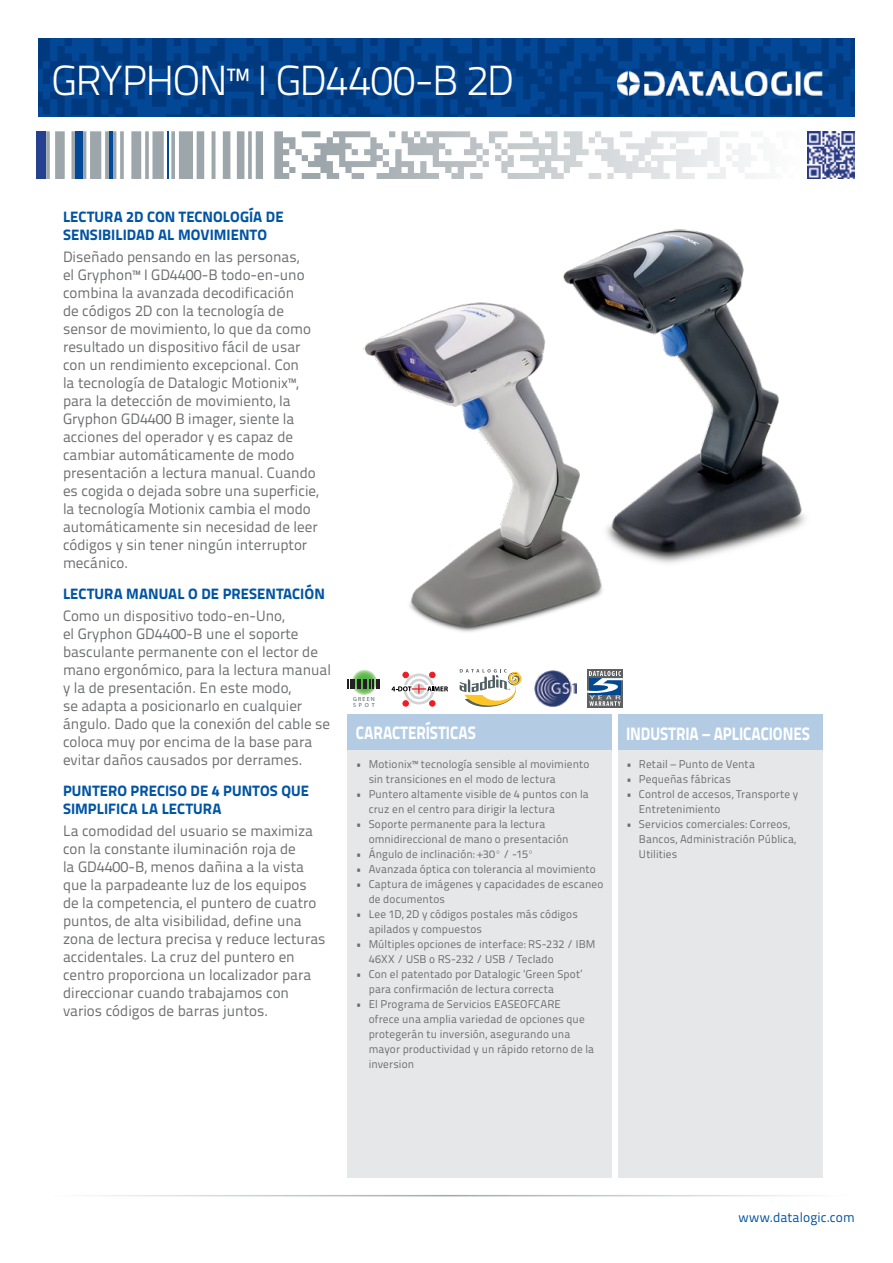
<style>
.page{position:relative;width:893px;height:1263px;background:#fff}
.page>*{position:absolute;margin:0;border:0;box-sizing:border-box;transform-origin:0 0}
.t1{font:300 42px "Titillium Text 22 L";letter-spacing:-.035em;color:#fff}
.t2{font:800 18px "Titillium Text 22 L";letter-spacing:-.005em;color:#fff;scale:.85 1}
.t3{font:15px/18px "Titillium Text 22 L";color:#6d6e71}
.t4{font:800 15px/18px "Titillium Text 22 L";letter-spacing:.005em;color:#0054a4}
.t5{font:13.5px "Titillium Text 22 L";letter-spacing:.005em;color:#0054a4}
.t6{font:11.25px/15px "Titillium Text 22 L";letter-spacing:.01em;color:#6d6e71}
.t7{font:900 6px/6px "Myriad Pro";letter-spacing:.2em;color:#505f62}
</style>
<div class="page">
<svg style="left:38px;top:38px;width:817px;height:79px;background:#023f89"></svg>
<svg style="left:302px;top:131px;width:453px;height:48px"></svg>
<hr style="left:167px;top:131px;width:2px;height:48px;background:#034797">
<div style="left:75px;top:131px;width:7px;height:48px;background:#034797"></div>
<hr style="left:109px;top:131px;width:4px;height:48px;background:#034797">
<div style="left:37px;top:131px;width:9px;height:48px;background:#25408f"></div>
<hr style="left:45px;top:1195px;width:803px;height:1px;background:#9da3aa">
<div style="left:348px;top:714px;width:264px;height:36px;background:#b3cce4"></div>
<div style="left:618px;top:714px;width:204px;height:36px;background:#b3cce4"></div>
<div style="left:348px;top:750px;width:264px;height:428px;background:#e6e7e8"></div>
<div style="left:618px;top:750px;width:204px;height:428px;background:#e6e7e8"></div>
<img style="left:618px;top:72px;width:204px;height:23px">
<img style="left:807px;top:131px;width:48px;height:48px">
<svg style="left:460px;top:669px;width:62px;height:38px"></svg>
<img style="left:534px;top:670px;width:43px;height:37px">
<svg style="left:351px;top:669px;width:26px;height:26px"></svg>
<svg style="left:348px;top:679px;width:32px;height:9px"></svg>
<div style="left:587px;top:669px;width:36px;height:39px;background:#5f6062"></div>
<svg style="left:587px;top:671px;width:36px;height:35px"></svg>
<svg style="left:392px;top:672px;width:56px;height:34px"></svg>
<img style="left:363px;top:229px;width:443px;height:403px">
<h1 class="t1" style="left:51px;top:50px;width:464px">GRYPHON™ I GD4400-B 2D</h1>
<p class="t4" style="left:63px;top:207px;width:222px">LECTURA 2D CON TECNOLOGÍA DE<br>SENSIBILIDAD AL MOVIMIENTO</p>
<p class="t3" style="left:63px;top:247px;width:257px">Diseñado pensando en las personas,<br>el Gryphon™ I GD4400-B todo-en-uno combina la avanzada decodificación<br>de códigos 2D con la tecnología de sensor de movimiento, lo que da como resultado un dispositivo fácil de usar con un rendimiento excepcional. Con<br>la tecnología de Datalogic Motionix™, para la detección de movimiento, Ia Gryphon GD4400 B imager, siente la acciones del operador y es capaz de cambiar automáticamente de modo presentación a lectura manual. Cuando es cogida o dejada sobre una superficie, la tecnología Motionix cambia el modo automáticamente sin necesidad de leer códigos y sin tener ningún interruptor mecánico.</p>
<p class="t4" style="left:63px;top:584px;width:263px">LECTURA MANUAL O DE PRESENTACIÓN</p>
<p class="t3" style="left:63px;top:606px;width:269px">Como un dispositivo todo-en-Uno,<br>el Gryphon GD4400-B une el soporte basculante permanente con el lector de mano ergonómico, para la lectura manual y la de presentación. En este modo,<br>se adapta a posicionarlo en cualquier ángulo. Dado que la conexión del cable se coloca muy por encima de la base para evitar daños causados por derrames.</p>
<p class="t4" style="left:63px;top:781px;width:248px">PUNTERO PRECISO DE 4 PUNTOS QUE<br>SIMPLIFICA LA LECTURA</p>
<p class="t3" style="left:63px;top:821px;width:264px">La comodidad del usuario se maximiza con la constante iluminación roja de<br>la GD4400-B, menos dañina a la vista que la parpadeante luz de los equipos de la competencia, el puntero de cuatro puntos, de alta visibilidad, define una zona de lectura precisa y reduce lecturas accidentales. La cruz del puntero en centro proporciona un localizador para direccionar cuando trabajamos con varios códigos de barras juntos.</p>
<p class="t7" style="left:353px;top:696px;width:23px">GREEN<br>SPOT</p>
<p class="t2" style="left:356px;top:719px;width:143px">CARACTERÍSTICAS</p>
<p class="t2" style="left:626px;top:719px;width:218px">INDUSTRIA – APLICACIONES</p>
<p class="t6" style="left:369px;top:756px;width:222px;text-indent:-13px">• Motionix™ tecnología sensible al movimiento sin transiciones en el modo de lectura</p>
<p class="t6" style="left:369px;top:786px;width:222px;text-indent:-13px">• Puntero altamente visible de 4 puntos con la cruz en el centro para dirigir la lectura</p>
<p class="t6" style="left:369px;top:816px;width:201px;text-indent:-13px">• Soporte permanente para la lectura omnidireccional de mano o presentación</p>
<p class="t6" style="left:356px;top:846px;width:179px">• Ángulo de inclinación: +30º / -15º</p>
<p class="t6" style="left:356px;top:861px;width:241px">• Avanzada óptica con tolerancia al movimiento</p>
<p class="t6" style="left:369px;top:876px;width:236px;text-indent:-13px">• Captura de imágenes y capacidades de escaneo de documentos</p>
<p class="t6" style="left:369px;top:906px;width:211px;text-indent:-13px">• Lee 1D, 2D y códigos postales más códigos apilados y compuestos</p>
<p class="t6" style="left:369px;top:936px;width:228px;text-indent:-13px">• Múltiples opciones de interface: RS-232 / IBM<br>46XX / USB o RS-232 / USB / Teclado</p>
<p class="t6" style="left:369px;top:966px;width:215px;text-indent:-13px">• Con el patentado por Datalogic ‘Green Spot’ para confirmación de lectura correcta</p>
<p class="t6" style="left:369px;top:996px;width:227px;text-indent:-13px">• El Programa de Servicios EASEOFCARE ofrece una amplia variedad de opciones que protegerán tu inversión, asegurando una mayor productividad y un rápido retorno de la inversion</p>
<p class="t6" style="left:626px;top:756px;width:130px">• Retail – Punto de Venta</p>
<p class="t6" style="left:626px;top:771px;width:106px">• Pequeñas fábricas</p>
<p class="t6" style="left:639px;top:786px;width:161px;text-indent:-13px">• Control de accesos, Transporte y<br>Entretenimiento</p>
<p class="t6" style="left:639px;top:816px;width:159px;text-indent:-13px">• Servicios comerciales: Correos,<br>Bancos, Administración Pública,<br>Utilities</p>
<p class="t5" style="left:738px;top:1207px;width:118px">www.datalogic.com</p>
</div>
